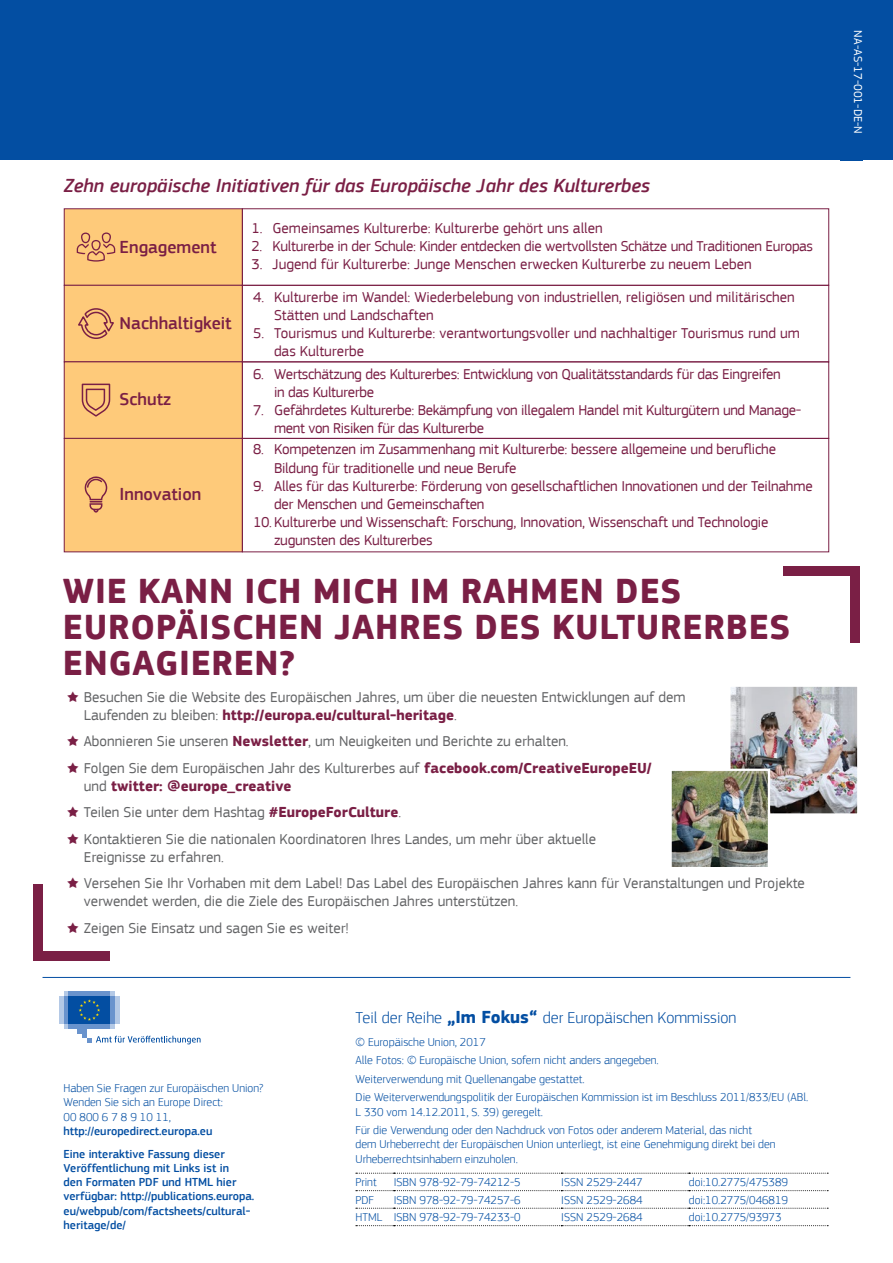
<style>
.page{position:relative;width:893px;height:1263px;background:#fff}
.page>*{position:absolute;margin:0;border:0;box-sizing:border-box;transform-origin:0 0}
.text_titles{font:700 36px/36px "EC Square Sans Pro";letter-spacing:.02em;color:#7a1f45}
.text_sub_titles{font:italic 500 19.5px "EC Square Sans Pro";color:#7a1f45}
.t1{font:500 18px "EC Square Sans Pro";color:#7a1f45}
.identifiers{font:300 16.5px "EC Square Sans Pro";color:#034ea2}
.t2{font:15px/18px "EC Square Sans Pro";letter-spacing:-.015em;color:#7a1f45}
.t3{font:15px/18px "EC Square Sans Pro";color:#636466}
.t4{font:700 15px/18px "EC Square Sans Pro";color:#7a1f45}
.identifiers-2{font:300 12px/14.2px "EC Square Sans Pro";color:#034ea2}
.identifiers-3{font:500 12px/14.2px "EC Square Sans Pro";color:#034ea2}
.body_bullets{font:12px "EC Square Sans Pro";color:#fff}
.s1{color:#7a1f45}
.s2{font-weight:700;color:#7a1f45}
.s3{font-weight:400}
.s4{font-weight:400;color:#636466}
.s5{font-weight:500}
.s6{font-weight:700;font-size:18px}
</style>
<div class="page">
<div style="left:0;top:0;width:893px;height:160px;background:#034ea2"></div>
<svg style="left:64px;top:1024px;width:51px;height:4px"></svg>
<svg style="left:64px;top:991px;width:51px;height:5px"></svg>
<div style="left:69px;top:991px;width:41px;height:5px;background:#6993cd"></div>
<hr style="left:69px;top:1024px;width:41px;height:4px;background:#6993cd">
<div style="left:110px;top:996px;width:5px;height:28px;background:#6993cd"></div>
<div style="left:115px;top:996px;width:5px;height:28px;background:#b4c9e6"></div>
<div style="left:64px;top:996px;width:5px;height:28px;background:#6993cd"></div>
<div style="left:59px;top:996px;width:5px;height:28px;background:#b4c9e6"></div>
<div style="left:78px;top:1024px;width:9px;height:9px;background:#6993cd"></div>
<div style="left:82px;top:1024px;width:5px;height:14px;background:#6993cd"></div>
<div style="left:69px;top:996px;width:41px;height:28px;background:#034ea2"></div>
<svg style="left:79px;top:999px;width:21px;height:22px"></svg>
<svg style="left:87px;top:1036px;width:114px;height:8px"></svg>
<svg style="left:356px;top:1173px;width:472px;height:1px"></svg>
<svg style="left:356px;top:1190px;width:472px;height:1px"></svg>
<svg style="left:356px;top:1208px;width:472px;height:1px"></svg>
<svg style="left:356px;top:1225px;width:472px;height:1px"></svg>
<hr style="left:43px;top:977px;width:807px;height:1px;background:#034ea2">
<div style="left:851px;top:567px;width:9px;height:76px;background:#7a1f45"></div>
<div style="left:783px;top:567px;width:77px;height:9px;background:#7a1f45"></div>
<div style="left:33px;top:884px;width:10px;height:77px;background:#7a1f45"></div>
<div style="left:33px;top:952px;width:77px;height:9px;background:#7a1f45"></div>
<img style="left:732px;top:688px;width:124px;height:124px">
<div style="left:728px;top:684px;width:132px;height:132px;border:3px solid #fff"></div>
<img style="left:672px;top:772px;width:95px;height:94px">
<div style="left:669px;top:769px;width:101px;height:100px;border:2px solid #fff"></div>
<div style="left:64px;top:209px;width:178px;height:76px;background:#feca7a"></div>
<div style="left:64px;top:208px;width:179px;height:78px;border:1px solid #7a1f45"></div>
<div style="left:64px;top:285px;width:178px;height:77px;background:#feca7a"></div>
<div style="left:64px;top:285px;width:179px;height:77px;border:1px solid #7a1f45"></div>
<div style="left:64px;top:362px;width:178px;height:76px;background:#feca7a"></div>
<div style="left:64px;top:361px;width:179px;height:78px;border:1px solid #7a1f45"></div>
<div style="left:64px;top:438px;width:178px;height:114px;background:#feca7a"></div>
<div style="left:64px;top:438px;width:179px;height:114px;border:1px solid #7a1f45"></div>
<div style="left:242px;top:208px;width:587px;height:78px;border:1px solid #7a1f45"></div>
<div style="left:242px;top:285px;width:587px;height:77px;border:1px solid #7a1f45"></div>
<div style="left:242px;top:361px;width:587px;height:78px;border:1px solid #7a1f45"></div>
<div style="left:242px;top:438px;width:587px;height:114px;border:1px solid #7a1f45"></div>
<svg style="left:77px;top:232px;width:38px;height:30px"></svg>
<svg style="left:78px;top:308px;width:36px;height:31px"></svg>
<svg style="left:82px;top:384px;width:28px;height:33px"></svg>
<svg style="left:85px;top:476px;width:22px;height:37px"></svg>
<p class="text_sub_titles" style="left:64px;top:174px;width:588px">Zehn europäische Initiativen für das Europäische Jahr des Kulturerbes</p>
<p class="t1" style="left:120px;top:237px;width:98px">Engagement</p>
<p class="t1" style="left:120px;top:313px;width:114px">Nachhaltigkeit</p>
<p class="t1" style="left:120px;top:388px;width:53px">Schutz</p>
<p class="t1" style="left:120px;top:483px;width:83px">Innovation</p>
<p class="t2" style="left:251px;top:219px;width:353px">1. Gemeinsames Kulturerbe: Kulturerbe gehört uns allen</p>
<p class="t2" style="left:251px;top:237px;width:563px">2. Kulturerbe in der Schule: Kinder entdecken die wertvollsten Schätze und Traditionen Europas</p>
<p class="t2" style="left:251px;top:255px;width:502px">3. Jugend für Kulturerbe: Junge Menschen erwecken Kulturerbe zu neuem Leben</p>
<p class="t2" style="left:274px;top:288px;width:522px;text-indent:-21px">4. Kulturerbe im Wandel: Wiederbelebung von industriellen, religiösen und militärischen<br>Stätten und Landschaften</p>
<p class="t2" style="left:274px;top:324px;width:527px;text-indent:-21px">5. Tourismus und Kulturerbe: verantwortungsvoller und nachhaltiger Tourismus rund um das Kulturerbe</p>
<p class="t2" style="left:274px;top:365px;width:508px;text-indent:-21px">6. Wertschätzung des Kulturerbes: Entwicklung von Qualitätsstandards für das Eingreifen in das Kulturerbe</p>
<p class="t2" style="left:274px;top:401px;width:529px;text-indent:-21px">7. Gefährdetes Kulturerbe: Bekämpfung von illegalem Handel mit Kulturgütern und Manage&shy;ment von Risiken für das Kulturerbe</p>
<p class="t2" style="left:274px;top:441px;width:504px;text-indent:-21px">8. Kompetenzen im Zusammenhang mit Kulturerbe: bessere allgemeine und berufliche<br>Bildung für traditionelle und neue Berufe</p>
<p class="t2" style="left:274px;top:477px;width:540px;text-indent:-21px">9. Alles für das Kulturerbe: Förderung von gesellschaftlichen Innovationen und der Teilnahme der Menschen und Gemeinschaften</p>
<p class="t2" style="left:274px;top:513px;width:496px;text-indent:-21px">10. Kulturerbe und Wissenschaft: Forschung, Innovation, Wissenschaft und Technologie zugunsten des Kulturerbes</p>
<p class="text_titles" style="left:63px;top:574px;width:729px">WIE KANN ICH MICH IM RAHMEN DES<br>EUROPÄISCHEN JAHRES DES KULTURERBES<br>ENGAGIEREN?</p>
<p class="t3" style="left:84px;top:688px;width:603px;text-indent:-17px"><span class="s1">★</span> Besuchen Sie die Website des Europäischen Jahres, um über die neuesten Entwicklungen auf dem<br>Laufenden zu bleiben: <span class="s2">http://europa.eu/cultural-heritage</span>.</p>
<p class="t3" style="left:67px;top:732px;width:503px"><span class="s1">★</span> Abonnieren Sie unseren <span class="s2">Newsletter</span>, um Neuigkeiten und Berichte zu erhalten.</p>
<p class="t4" style="left:84px;top:759px;width:569px;text-indent:-17px"><span class="s3">★</span> <span class="s4">Folgen Sie dem Europäischen Jahr des Kulturerbes auf</span> facebook.com/CreativeEuropeEU/ <span class="s4">und</span> twitter: @europe_creative</p>
<p class="t3" style="left:67px;top:803px;width:336px"><span class="s1">★</span> Teilen Sie unter dem Hashtag <span class="s2">#EuropeForCulture</span>.</p>
<p class="t3" style="left:84px;top:830px;width:514px;text-indent:-17px"><span class="s1">★</span> Kontaktieren Sie die nationalen Koordinatoren Ihres Landes, um mehr über aktuelle<br>Ereignisse zu erfahren.</p>
<p class="t3" style="left:84px;top:874px;width:723px;text-indent:-17px"><span class="s1">★</span> Versehen Sie Ihr Vorhaben mit dem Label! Das Label des Europäischen Jahres kann für Veranstaltungen und Projekte verwendet werden, die die Ziele des Europäischen Jahres unterstützen.</p>
<p class="t3" style="left:67px;top:919px;width:284px"><span class="s1">★</span> Zeigen Sie Einsatz und sagen Sie es weiter!</p>
<p class="identifiers-2" style="left:64px;top:1081px;width:201px">Haben Sie Fragen zur Europäischen Union?<br>Wenden Sie sich an Europe Direct:<br>00 800 6 7 8 9 10 11, <span class="s5">http://europedirect.europa.eu</span></p>
<p class="identifiers-3" style="left:64px;top:1147px;width:192px">Eine interaktive Fassung dieser<br>Veröffentlichung mit Links ist in<br>den Formaten PDF und HTML hier verfügbar: http://publications.europa. eu/webpub/com/factsheets/cultural&shy;heritage/de/</p>
<p class="identifiers" style="left:356px;top:1008px;width:382px">Teil der Reihe <span class="s6">„Im Fokus“</span> der Europäischen Kommission</p>
<p class="identifiers-2" style="left:356px;top:1035px;width:132px">© Europäische Union, 2017</p>
<p class="identifiers-2" style="left:356px;top:1053px;width:305px">Alle Fotos: © Europäische Union, sofern nicht anders angegeben.</p>
<p class="identifiers-2" style="left:356px;top:1072px;width:231px">Weiterverwendung mit Quellenangabe gestattet.</p>
<p class="identifiers-2" style="left:356px;top:1090px;width:454px">Die Weiterverwendungspolitik der Europäischen Kommission ist im Beschluss 2011/833/EU (ABl.<br>L 330 vom 14.12.2011, S. 39) geregelt.</p>
<p class="identifiers-2" style="left:356px;top:1123px;width:422px">Für die Verwendung oder den Nachdruck von Fotos oder anderem Material, das nicht dem Urheberrecht der Europäischen Union unterliegt, ist eine Genehmigung direkt bei den<br>Urheberrechtsinhabern einzuholen.</p>
<p class="identifiers-2" style="left:356px;top:1175px;width:23px">Print</p>
<p class="identifiers-2" style="left:394px;top:1175px;width:129px">ISBN 978-92-79-74212-5</p>
<p class="identifiers-2" style="left:561px;top:1175px;width:83px">ISSN 2529-2447</p>
<p class="identifiers-2" style="left:689px;top:1175px;width:101px">doi:10.2775/475389</p>
<p class="identifiers-2" style="left:356px;top:1193px;width:20px">PDF</p>
<p class="identifiers-2" style="left:394px;top:1193px;width:129px">ISBN 978-92-79-74257-6</p>
<p class="identifiers-2" style="left:561px;top:1193px;width:83px">ISSN 2529-2684</p>
<p class="identifiers-2" style="left:689px;top:1193px;width:101px">doi:10.2775/046819</p>
<p class="identifiers-2" style="left:356px;top:1210px;width:28px">HTML</p>
<p class="identifiers-2" style="left:394px;top:1210px;width:129px">ISBN 978-92-79-74233-0</p>
<p class="identifiers-2" style="left:561px;top:1210px;width:83px">ISSN 2529-2684</p>
<p class="identifiers-2" style="left:689px;top:1210px;width:94px">doi:10.2775/93973</p>
<p class="body_bullets" style="left:865px;top:30px;width:105px;rotate:90deg">NA-AS-17-001-DE-N</p>
<p class="body_bullets" style="left:865px;top:127px;width:8px;rotate:90deg">C</p>
</div>
